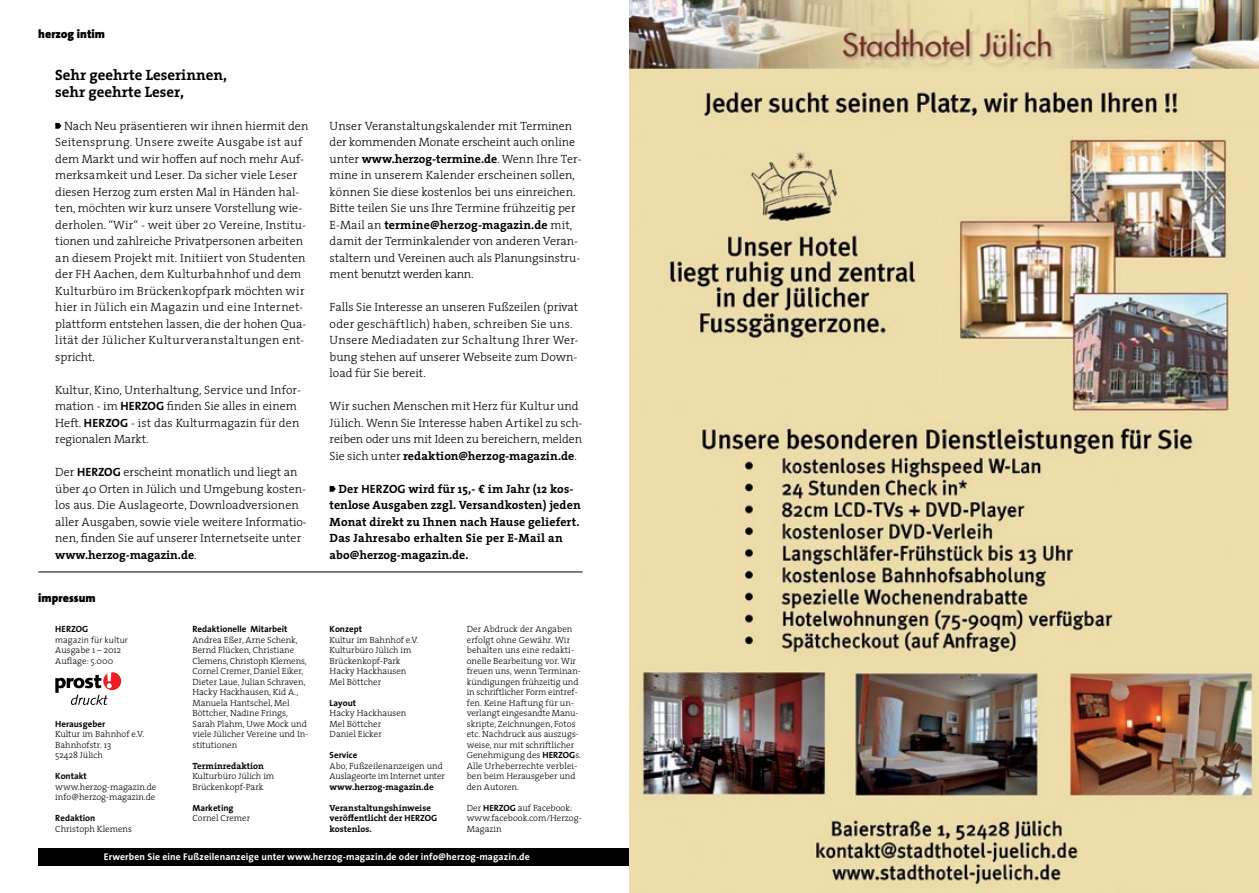
<style>
.page{position:relative;width:1259px;height:893px;background:#fff}
.page>*{position:absolute;margin:0;border:0;box-sizing:border-box;transform-origin:0 0}
.t1{font:700 15px/16.5px "The Serif";color:#000}
.t2{font:300 12px/16.5px "The Serif";color:#000}
.t3{font:700 12px/16.5px "The Serif";letter-spacing:.01em;color:#000}
.t4{font:900 12px "The Sans";color:#000}
.t5{font:700 9.75px "The Sans";letter-spacing:.01em;color:#fff}
.t6{font:300 9px/10.5px "The Serif";color:#000}
.t7{font:700 9px/10.5px "The Serif";color:#000}
.t8{font:700 9px "The Sans";color:#000}
.t9{font:300 9px "The Sans";color:#000}
.t10{font:9px "The Sans Bold Caps";color:#000}
.s1{font-family:"The Sans";font-weight:700}
.s2{font-weight:700}
.s3{font-family:"The Sans"}
</style>
<div class="page">
<div style="left:38px;top:848px;width:1182px;height:17px;background:#000"></div>
<svg style="left:55px;top:123px;width:6px;height:6px"></svg>
<svg style="left:55px;top:672px;width:66px;height:33px"></svg>
<hr style="left:38px;top:572px;width:545px;height:1px;background:#000">
<svg style="left:330px;top:486px;width:6px;height:6px"></svg>
<img style="left:629px;top:0;width:630px;height:893px">
<p class="t4" style="left:38px;top:24px;width:68px">herzog intim</p>
<p class="t1" style="left:55px;top:67px;width:173px">Sehr geehrte Leserinnen, sehr geehrte Leser,</p>
<p class="t2" style="left:55px;top:117px;width:255px;text-indent:9px">Nach Neu präsentieren wir ihnen hiermit den Seitensprung. Unsere zweite Ausgabe ist auf dem Markt und wir hoffen auf noch mehr Auf&shy;merksamkeit und Leser. Da sicher viele Leser diesen Herzog zum ersten Mal in Händen hal&shy;ten, möchten wir kurz unsere Vorstellung wie&shy;derholen. “Wir“ - weit über 20 Vereine, Institu&shy;tionen und zahlreiche Privatpersonen arbeiten an diesem Projekt mit. Initiiert von Studenten der FH Aachen, dem Kulturbahnhof und dem Kulturbüro im Brückenkopfpark möchten wir hier in Jülich ein Magazin und eine Internet&shy;plattform entstehen lassen, die der hohen Qua&shy;lität der Jülicher Kulturveranstaltungen ent&shy;spricht.</p>
<p class="t2" style="left:55px;top:381px;width:247px">Kultur, Kino, Unterhaltung, Service und Infor&shy;mation - im <span class="s1">HERZOG</span> finden Sie alles in einem Heft. <span class="s1">HERZOG</span> - ist das Kulturmagazin für den regionalen Markt.</p>
<p class="t2" style="left:55px;top:464px;width:253px">Der <span class="s1">HERZOG</span> erscheint monatlich und liegt an über 40 Orten in Jülich und Umgebung kosten&shy;los aus. Die Auslageorte, Downloadversionen aller Ausgaben, sowie viele weitere Informatio&shy;nen, finden Sie auf unserer Internetseite unter <span class="s2">www.herzog-magazin.de</span>.</p>
<p class="t4" style="left:38px;top:588px;width:59px">impressum</p>
<p class="t10" style="left:55px;top:622px;width:34px">HERZOG</p>
<p class="t9" style="left:55px;top:632px;width:74px">magazin für kultur</p>
<p class="t6" style="left:55px;top:645px;width:67px">Ausgabe 1 – 2012<br>Auflage: 5.000</p>
<p class="t8" style="left:55px;top:716px;width:51px">Herausgeber</p>
<p class="t6" style="left:55px;top:729px;width:91px">Kultur im Bahnhof e.V.<br>Bahnhofstr. 13<br>52428 Jülich</p>
<p class="t8" style="left:55px;top:769px;width:33px">Kontakt</p>
<p class="t6" style="left:55px;top:781px;width:103px">www.herzog-magazin.de info@herzog-magazin.de</p>
<p class="t8" style="left:55px;top:811px;width:42px">Redaktion</p>
<p class="t6" style="left:55px;top:823px;width:78px">Christoph Klemens</p>
<p class="t8" style="left:192px;top:622px;width:97px">Redaktionelle Mitarbeit</p>
<p class="t6" style="left:192px;top:634px;width:117px">Andrea Eßer, Arne Schenk,<br>Bernd Flücken, Christiane<br>Clemens, Christoph Klemens,<br>Cornel Cremer, Daniel Eiker,<br>Dieter Laue, Julian Schraven,<br>Hacky Hackhausen, Kid A.,<br>Manuela Hantschel, Mel<br>Böttcher, Nadine Frings,<br>Sarah Plahm, Uwe Mock und viele Jülicher Vereine und In&shy;stitutionen</p>
<p class="t7" style="left:192px;top:760px;width:73px">Terminredaktion</p>
<p class="t6" style="left:192px;top:771px;width:83px">Kulturbüro Jülich im<br>Brückenkopf-Park</p>
<p class="t8" style="left:192px;top:800px;width:43px">Marketing</p>
<p class="t6" style="left:192px;top:813px;width:59px">Cornel Cremer</p>
<p class="t2" style="left:330px;top:117px;width:254px">Unser Veranstaltungskalender mit Terminen der kommenden Monate erscheint auch online unter <span class="s2">www.herzog-termine.de</span>. Wenn Ihre Ter&shy;mine in unserem Kalender erscheinen sollen, können Sie diese kostenlos bei uns einreichen.<br>Bitte teilen Sie uns Ihre Termine frühzeitig per E-Mail an <span class="s2">termine@herzog-magazin.de</span> mit, damit der Terminkalender von anderen Veran&shy;staltern und Vereinen auch als Planungsinstru&shy;ment benutzt werden kann.</p>
<p class="t2" style="left:330px;top:299px;width:250px">Falls Sie Interesse an unseren Fußzeilen (privat oder geschäftlich) haben, schreiben Sie uns.<br>Unsere Mediadaten zur Schaltung Ihrer Wer&shy;bung stehen auf unserer Webseite zum Down&shy;load für Sie bereit.</p>
<p class="t2" style="left:330px;top:398px;width:254px">Wir suchen Menschen mit Herz für Kultur und Jülich. Wenn Sie Interesse haben Artikel zu sch&shy;reiben oder uns mit Ideen zu bereichern, melden Sie sich unter <span class="s2">redaktion@herzog-magazin.de</span>.</p>
<p class="t3" style="left:330px;top:480px;width:253px;text-indent:9px">Der <span class="s3">HERZOG</span> wird für 15,- € im Jahr (12 kos&shy;tenlose Ausgaben zzgl. Versandkosten) jeden Monat direkt zu Ihnen nach Hause geliefert.<br>Das Jahresabo erhalten Sie per E-Mail an abo@herzog-magazin.de.</p>
<p class="t8" style="left:330px;top:622px;width:34px">Konzept</p>
<p class="t6" style="left:330px;top:634px;width:91px">Kultur im Bahnhof e.V.<br>Kulturbüro Jülich im<br>Brückenkopf-Park<br>Hacky Hackhausen<br>Mel Böttcher</p>
<p class="t8" style="left:330px;top:695px;width:28px">Layout</p>
<p class="t6" style="left:330px;top:708px;width:78px">Hacky Hackhausen<br>Mel Böttcher<br>Daniel Eicker</p>
<p class="t8" style="left:330px;top:748px;width:29px">Service</p>
<p class="t6" style="left:330px;top:760px;width:117px">Abo, Fußzeilenanzeigen und<br>Auslageorte im Internet unter</p>
<p class="t7" style="left:330px;top:781px;width:106px">www.herzog-magazin.de</p>
<p class="t7" style="left:330px;top:802px;width:109px">Veranstaltungshinweise veröffentlicht der <span class="s3">HERZOG </span>kostenlos.</p>
<p class="t6" style="left:467px;top:624px;width:116px">Der Abdruck der Angaben erfolgt ohne Gewähr. Wir behalten uns eine redakti&shy;onelle Bearbeitung vor. Wir freuen uns, wenn Terminan&shy;kündigungen frühzeitig und in schriftlicher Form eintref&shy;fen. Keine Haftung für un&shy;verlangt eingesandte Manu&shy;skripte, Zeichnungen, Fotos etc. Nachdruck aus auszugs&shy;weise, nur mit schriftlicher<br>Genehmigung des <span class="s1">HERZOG</span>s.<br>Alle Urheberrechte verblei&shy;ben beim Herausgeber und den Autoren.</p>
<p class="t6" style="left:467px;top:802px;width:116px">Der <span class="s1">HERZOG</span> auf Facebook: www.facebook.com/Herzog-<br>Magazin</p>
<p class="t5" style="left:104px;top:848px;width:427px">Erwerben Sie eine Fußzeilenanzeige unter www.herzog-magazin.de oder info@herzog-magazin.de</p>
</div>
